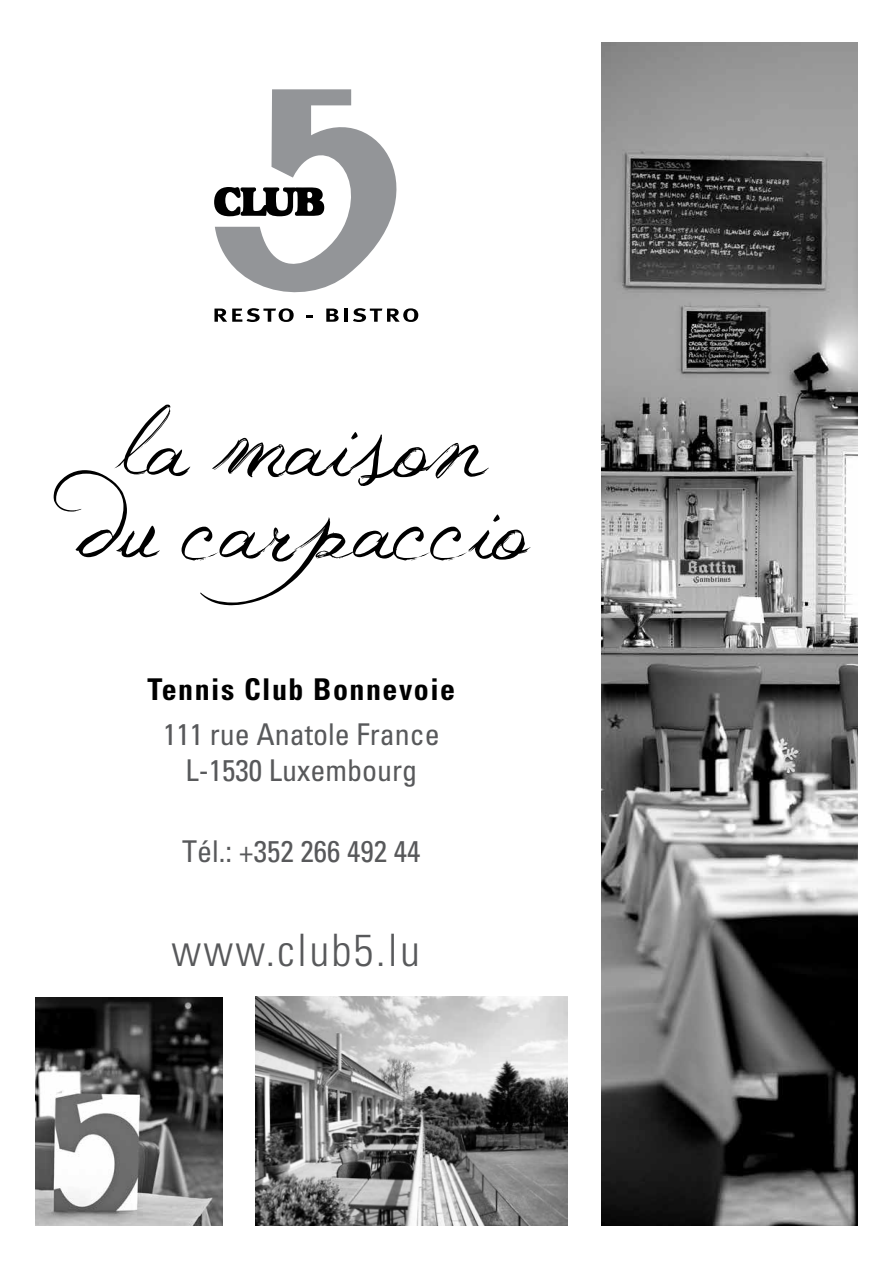
<style>
.page{position:relative;width:893px;height:1263px;background:#fff}
.page>*{position:absolute;margin:0;border:0;box-sizing:border-box;transform-origin:0 0}
.t1{font:99px/82.5px "Jellyka Western Princess";color:#000;text-align:center}
.t2{font:300 condensed 44.7px "Univers";letter-spacing:.05em;color:#58595b}
.t3{font:condensed 30px/36px "Univers";color:#58595b;text-align:center}
.t4{font:700 condensed 30px "Univers";letter-spacing:.05em;color:#000}
</style>
<div class="page">
<img style="left:601px;top:43px;width:256px;height:1182px">
<img style="left:35px;top:998px;width:187px;height:227px">
<img style="left:255px;top:996px;width:312px;height:229px">
<svg style="left:215px;top:89px;width:182px;height:220px"></svg>
<svg style="left:214px;top:187px;width:110px;height:29px"></svg>
<svg style="left:214px;top:308px;width:80px;height:14px"></svg>
<svg style="left:306px;top:315px;width:6px;height:3px"></svg>
<svg style="left:326px;top:309px;width:13px;height:13px"></svg>
<hr style="left:344px;top:309px;width:4px;height:13px;background:#000">
<svg style="left:353px;top:308px;width:65px;height:14px"></svg>
<h1 class="t1" style="left:76px;top:399px;width:452px">la maison du carpaccio</h1>
<p class="t4" style="left:147px;top:671px;width:309px">Tennis Club Bonnevoie</p>
<p class="t3" style="left:163px;top:716px;width:278px">111 rue Anatole France<br>L-1530 Luxembourg</p>
<p class="t3" style="left:182px;top:833px;width:240px">Tél.: +352 266 492 44</p>
<h2 class="t2" style="left:172px;top:923px;width:250px">www.club5.lu</h2>
</div>
